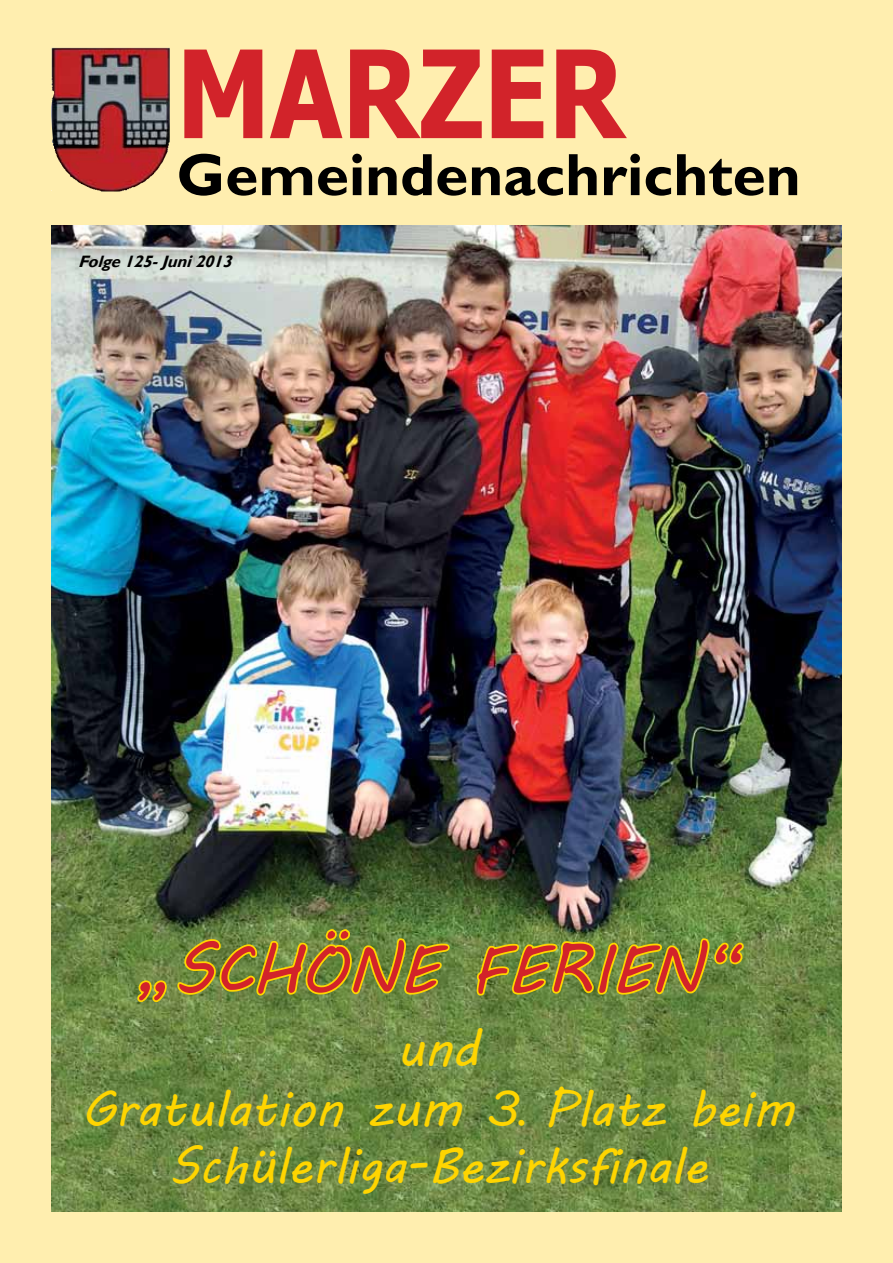
<style>
.page{position:relative;width:893px;height:1263px;background:#ffeeaf}
.page>*{position:absolute;margin:0;border:0;box-sizing:border-box;transform-origin:0 0}
.t1{font:700 121.8px "Tahoma";color:#d2232a;scale:.86 1}
.t2{font:65.55px "MV Boli";color:#d2232a}
.t3{font:700 60px "Gill Sans";color:#000}
.t4{font:49.65px/58.3px "MV Boli";color:#ffd500;text-align:center}
.t5{font:italic 700 16.5px "Gill Sans";color:#000}
</style>
<div class="page">
<img style="left:51px;top:48px;width:106px;height:144px">
<img style="left:51px;top:225px;width:791px;height:987px">
<svg style="left:134px;top:977px;width:35px;height:28px"></svg>
<svg style="left:175px;top:918px;width:278px;height:102px;background:#849336"></svg>
<img style="left:474px;top:896px;width:273px;height:102px">
<svg style="left:519px;top:1119px;width:6px;height:6px"></svg>
<h1 class="t1" style="left:176px;top:8px;width:523px">MARZER</h1>
<p class="t3" style="left:176px;top:139px;width:626px">Gemeindenachrichten</p>
<p class="t5" style="left:78px;top:251px;width:161px">Folge125-Juni2013</p>
<h2 class="t2" style="left:135px;top:924px;width:608px">„SCHÖNE FERIEN“</h2>
<p class="t4" style="left:81px;top:1018px;width:715px">und<br>Gratulation zum 3 Platz beim<br>Schülerliga-Bezirksfinale</p>
</div>
